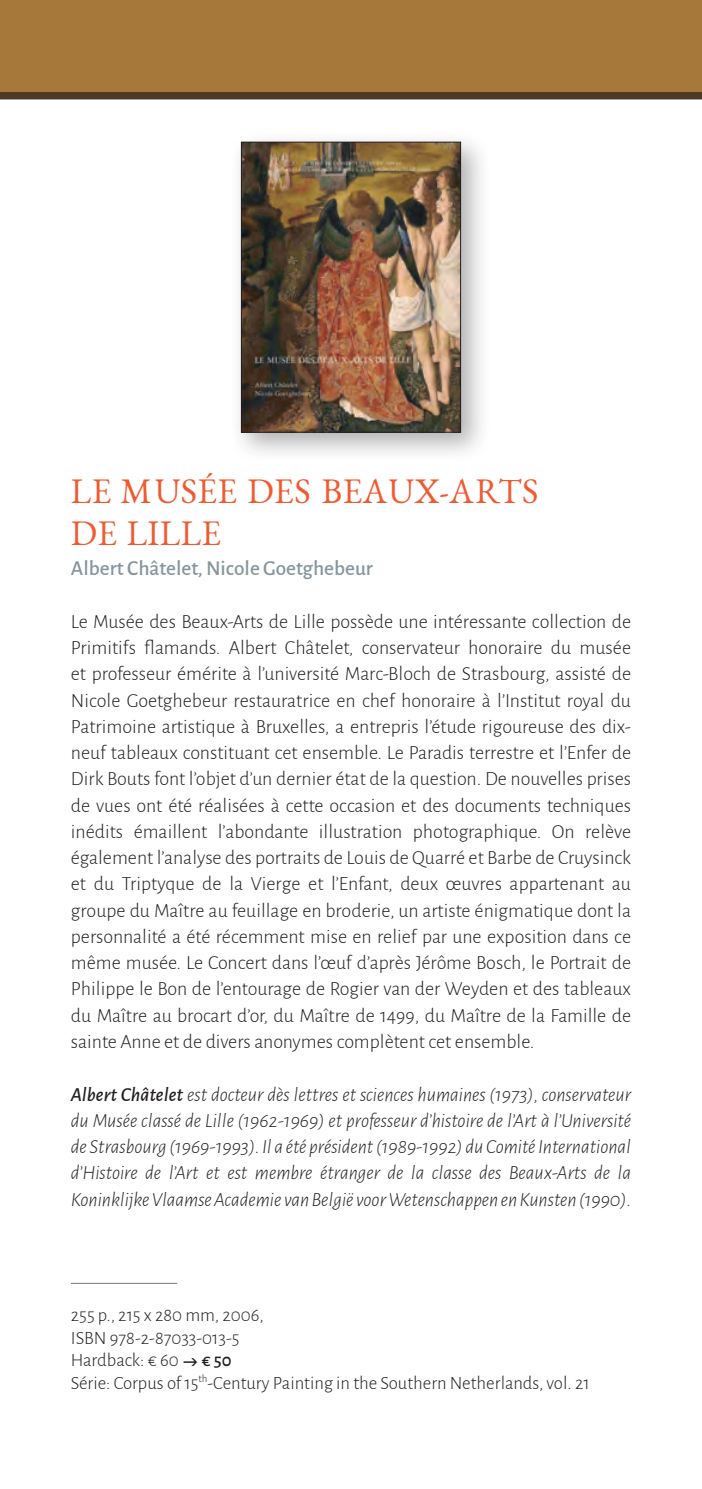
<style>
.page{position:relative;width:702px;height:1489px;background:#fff}
.page>*{position:absolute;margin:0;border:0;box-sizing:border-box;transform-origin:0 0}
.t1{font:35px "EB Garamond";letter-spacing:.01em;color:#f1592f}
.t2{font:500 21.25px "Alegreya Sans";color:#86959d}
.t3{font:300 20px/26.2px "Alegreya Sans";color:#231f20;text-align:justify}
.t4{font:italic 300 20px/26.2px "Alegreya Sans";color:#231f20;text-align:justify}
.t5{font:300 18.75px "Alegreya Sans";color:#231f20}
.s1{font-weight:500}
</style>
<div class="page">
<div style="left:0;top:0;width:702px;height:92px;background:#a6793b"></div>
<div style="left:0;top:92px;width:702px;height:7px;background:#4e3827"></div>
<div style="left:229px;top:130px;width:262px;height:333px;background:#231f20;opacity:.35"></div>
<img style="left:243px;top:144px;width:216px;height:286px">
<div style="left:241px;top:142px;width:220px;height:290px;border:1px solid #231f20"></div>
<hr style="left:71px;top:1282px;width:106px;height:1px;background:#76787b">
<p class="t1" style="left:71px;top:468px;width:469px">LE MUSÉE DES BEAUX-ARTS</p>
<p class="t1" style="left:71px;top:510px;width:152px">DE LILLE</p>
<p class="t2" style="left:71px;top:553px;width:303px">Albert Châtelet, Nicole Goetghebeur</p>
<p class="t3" style="left:71px;top:607px;width:561px">Le Musée des Beaux-Arts de Lille possède une intéressante collection de Primitifs flamands. Albert Châtelet, conservateur honoraire du musée et professeur émérite à l’université Marc-Bloch de Strasbourg, assisté de Nicole Goetghebeur restauratrice en chef honoraire à l’Institut royal du Patrimoine artistique à Bruxelles, a entrepris l’étude rigoureuse des dix&shy;neuf tableaux constituant cet ensemble. Le Paradis terrestre et l’Enfer de Dirk Bouts font l’objet d’un dernier état de la question. De nouvelles prises de vues ont été réalisées à cette occasion et des documents techniques inédits émaillent l’abondante illustration photographique. On relève également l’analyse des portraits de Louis de Quarré et Barbe de Cruysinck et du Triptyque de la Vierge et l’Enfant, deux œuvres appartenant au groupe du Maître au feuillage en broderie, un artiste énigmatique dont la personnalité a été récemment mise en relief par une exposition dans ce même musée. Le Concert dans l’œuf d’après Jérôme Bosch, le Portrait de Philippe le Bon de l’entourage de Rogier van der Weyden et des tableaux du Maître au brocart d’or, du Maître de 1499, du Maître de la Famille de sainte Anne et de divers anonymes complètent cet ensemble.</p>
<p class="t4" style="left:71px;top:1080px;width:562px"><span class="s1">Albert Châtelet</span> est docteur dès lettres et sciences humaines (1973), conservateur du Musée classé de Lille (1962-1969) et professeur d’histoire de l’Art à l’Université de Strasbourg (1969-1993). Il a été président (1989-1992) du Comité International d’Histoire de l’Art et est membre étranger de la classe des Beaux-Arts de la Koninklijke Vlaamse Academie van België voor Wetenschappen en Kunsten (1990).</p>
<p class="t5" style="left:71px;top:1302px;width:194px">255 p., 215 x 280 mm, 2006,</p>
<p class="t5" style="left:71px;top:1325px;width:170px">ISBN 978-2-87033-013-5</p>
<p class="t5" style="left:71px;top:1347px;width:162px">Hardback: € 60 <span class="s1">€ 50</span></p>
<p class="t5" style="left:71px;top:1370px;width:520px">Série: Corpus of 15<sup>th</sup>-Century Painting in the Southern Netherlands, vol. 21</p>
</div>
